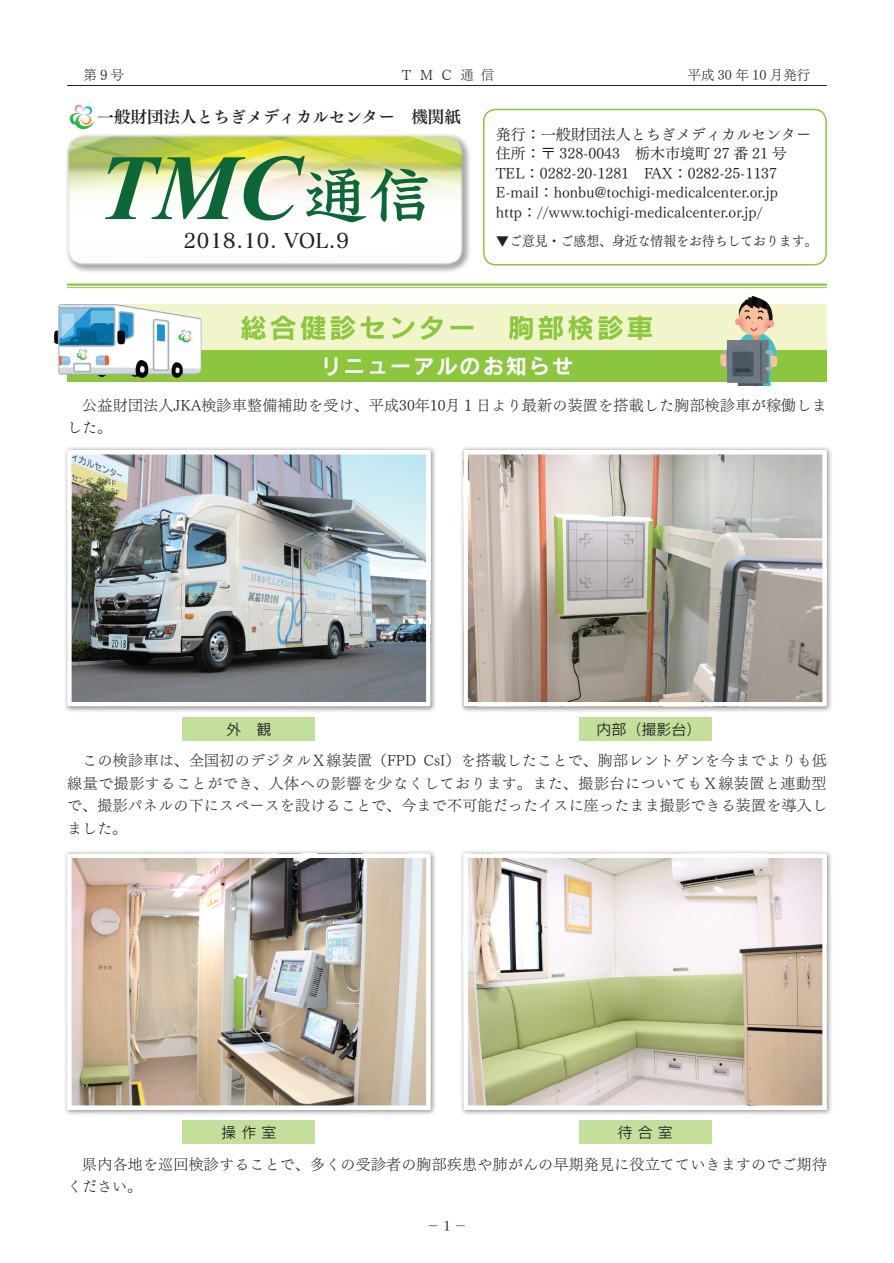
<style>
.page{position:relative;width:894px;height:1263px;background:#fff}
.page>*{position:absolute;margin:0;border:0;box-sizing:border-box;transform-origin:0 0}
.タイトル{font:27px "Rodin Pro B";letter-spacing:.1em;color:#8bc63e}
.タイトル-2{font:21px "Rodin Pro B";letter-spacing:.1em;color:#fff}
.t1{font:20.25px "Matisse Pro DB";color:#231f20}
.タイトル-3{font:16.5px "Tsuku Min Pr 5 B";color:#231f20}
.タイトル-4{font:15px/22.5px "Tsuku Min Pr 5 L";letter-spacing:.015em;color:#231f20}
.タイトル-5{font:15px "Tsuku Min Pr 5 R";color:#231f20}
.タイトル-6{font:15px "Rodin Pro M";color:#231f20}
.タイトル-7{font:13.5px "Tsuku Min Pr 5 R";color:#231f20}
.t2{font:13.5px "Tsuku Min Pr 5 L";color:#231f20}
</style>
<div class="page">
<hr style="left:67px;top:85px;width:759px;height:1px;background:#231f20">
<div style="left:65px;top:133px;width:406px;height:140px;background:#231f20;opacity:.4"></div>
<img style="left:67px;top:135px;width:396px;height:131px">
<svg style="left:105px;top:156px;width:322px;height:66px"></svg>
<hr style="left:67px;top:284px;width:759px;height:2px;background:#8bc63e">
<hr style="left:67px;top:287px;width:759px;height:1px;background:#8bc63e">
<div style="left:483px;top:109px;width:343px;height:157px;border:2px solid #8bc63e;border-radius:12px"></div>
<div style="left:183px;top:717px;width:132px;height:24px;background:#c4df9b"></div>
<div style="left:183px;top:1120px;width:132px;height:24px;background:#c4df9b"></div>
<div style="left:579px;top:717px;width:132px;height:24px;background:#c4df9b"></div>
<div style="left:579px;top:1120px;width:132px;height:24px;background:#c4df9b"></div>
<img style="left:69px;top:104px;width:25px;height:26px">
<div style="left:459px;top:446px;width:373px;height:267px;background:#231f20;opacity:.5"></div>
<img style="left:468px;top:455px;width:353px;height:246px">
<div style="left:463px;top:450px;width:363px;height:256px;border:4px solid #fff"></div>
<div style="left:459px;top:850px;width:373px;height:266px;background:#231f20;opacity:.5"></div>
<img style="left:468px;top:859px;width:353px;height:246px">
<div style="left:463px;top:854px;width:363px;height:256px;border:4px solid #fff"></div>
<div style="left:63px;top:446px;width:373px;height:267px;background:#231f20;opacity:.5"></div>
<img style="left:72px;top:455px;width:353px;height:246px">
<div style="left:67px;top:450px;width:363px;height:256px;border:4px solid #fff"></div>
<div style="left:63px;top:850px;width:373px;height:266px;background:#231f20;opacity:.5"></div>
<img style="left:72px;top:859px;width:353px;height:246px">
<div style="left:67px;top:854px;width:363px;height:256px;border:4px solid #fff"></div>
<svg style="left:107px;top:304px;width:719px;height:47px;background:#e8edc9"></svg>
<svg style="left:67px;top:351px;width:759px;height:31px;background:#90c251"></svg>
<img style="left:719px;top:297px;width:32px;height:60px">
<img style="left:54px;top:304px;width:53px;height:73px">
<p class="t2" style="left:84px;top:63px;width:42px">第９号</p>
<p class="t2" style="left:399px;top:63px;width:96px">ＴＭＣ通信</p>
<p class="t2" style="left:687px;top:63px;width:124px">平成 30 年 10 月発行</p>
<p class="タイトル-3" style="left:98px;top:102px;width:364px">一般財団法人とちぎメディカルセンター　機関紙</p>
<p class="タイトル-5" style="left:495px;top:120px;width:316px">発行：一般財団法人とちぎメディカルセンター</p>
<p class="タイトル-5" style="left:495px;top:140px;width:292px">住所：〒 328-0043　栃木市境町 27 番 21 号</p>
<p class="タイトル-5" style="left:495px;top:159px;width:282px">TEL：0282-20-1281　FAX：0282-25-1137</p>
<p class="タイトル-5" style="left:495px;top:179px;width:283px">E-mail：honbu@tochigi-medicalcenter.or.jp</p>
<p class="タイトル-5" style="left:495px;top:198px;width:268px">http：//www.tochigi-medicalcenter.or.jp/</p>
<h3 class="t1" style="left:183px;top:228px;width:167px">2018.10. VOL.9</h3>
<p class="タイトル-7" style="left:495px;top:229px;width:323px">▼ご意見・ご感想、身近な情報をお待ちしております。</p>
<p class="タイトル" style="left:240px;top:310px;width:415px">総合健診センター　胸部検診車</p>
<p class="タイトル-2" style="left:321px;top:352px;width:254px">リニューアルのお知らせ</p>
<p class="タイトル-4" style="left:67px;top:392px;width:760px;text-indent:15px">公益財団法人JKA検診車整備補助を受け、平成30年10月１日より最新の装置を搭載した胸部検診車が稼働しました。</p>
<p class="タイトル-6" style="left:226px;top:719px;width:46px">外　観</p>
<p class="タイトル-6" style="left:596px;top:719px;width:106px">内部（撮影台）</p>
<p class="タイトル-4" style="left:67px;top:748px;width:761px;text-align:justify;text-indent:15px">この検診車は、全国初のデジタルＸ線装置（FPD CsI）を搭載したことで、胸部レントゲンを今までよりも低線量で撮影することができ、人体への影響を少なくしております。また、撮影台についてもＸ線装置と連動型で、撮影パネルの下にスペースを設けることで、今まで不可能だったイスに座ったまま撮影できる装置を導入しました。</p>
<p class="タイトル-6" style="left:221px;top:1123px;width:57px">操 作 室</p>
<p class="タイトル-6" style="left:617px;top:1123px;width:57px">待 合 室</p>
<p class="タイトル-4" style="left:67px;top:1151px;width:761px;text-indent:15px">県内各地を巡回検診することで、多くの受診者の胸部疾患や肺がんの早期発見に役立てていきますのでご期待ください。</p>
<p class="タイトル-7" style="left:426px;top:1214px;width:42px">－1－</p>
</div>
